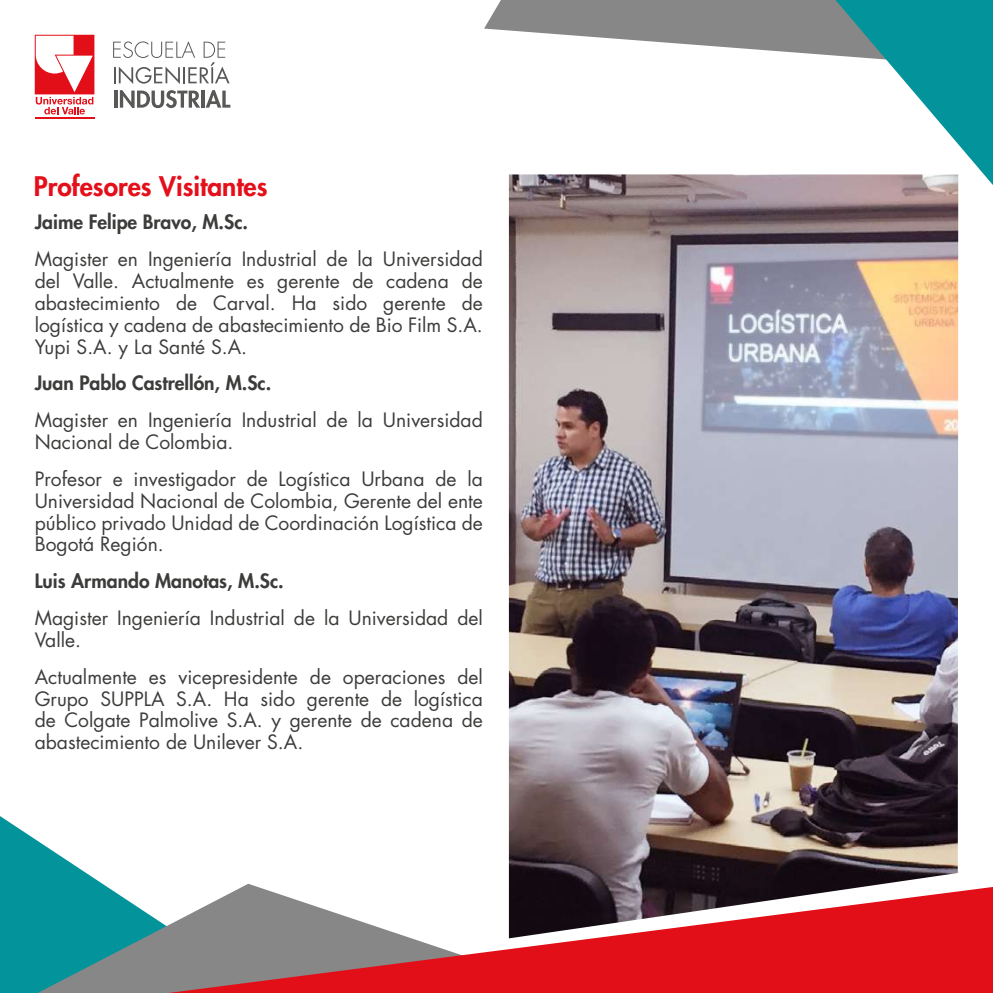
<style>
.page{position:relative;width:993px;height:993px;background:#fff}
.page>*{position:absolute;margin:0;border:0;box-sizing:border-box;transform-origin:0 0}
.t1{font:800 26.25px "Futura Std";color:#e40f1a}
.t2{font:19.25px/21.9px "Futura Std";color:#3c3c3b;text-align:justify}
.t3{font:800 19.25px "Futura Std";color:#3c3c3b}
</style>
<div class="page">
<svg style="left:0;top:816px;width:101px;height:67px"></svg>
<svg style="left:484px;top:0;width:232px;height:47px;fill:#878787"></svg>
<svg style="left:716px;top:0;width:276px;height:238px"></svg>
<svg style="left:113px;top:41px;width:116px;height:43px"></svg>
<hr style="left:114px;top:91px;width:3px;height:17px;background:#585856">
<svg style="left:120px;top:90px;width:110px;height:18px"></svg>
<hr style="left:35px;top:117px;width:59px;height:2px;background:#e30f18">
<svg style="left:35px;top:35px;width:59px;height:79px"></svg>
<svg style="left:0;top:883px;width:992px;height:109px"></svg>
<img style="left:508px;top:174px;width:449px;height:764px">
<h1 class="t1" style="left:34px;top:170px;width:235px">Profesores Visitantes</h1>
<p class="t3" style="left:35px;top:210px;width:215px">Jaime Felipe Bravo, M.Sc.</p>
<p class="t2" style="left:35px;top:248px;width:449px">Magister en Ingeniería Industrial de la Universidad del Valle. Actualmente es gerente de cadena de abastecimiento de Carval. Ha sido gerente de logística y cadena de abastecimiento de Bio Film S.A.<br>Yupi S.A. y La Santé S.A.</p>
<p class="t3" style="left:35px;top:371px;width:238px">Juan Pablo Castrellón, M.Sc.</p>
<p class="t2" style="left:35px;top:409px;width:449px">Magister en Ingeniería Industrial de la Universidad<br>Nacional de Colombia.</p>
<p class="t2" style="left:35px;top:468px;width:449px">Profesor e investigador de Logística Urbana de la Universidad Nacional de Colombia, Gerente del ente público privado Unidad de Coordinación Logística de Bogotá Región.</p>
<p class="t3" style="left:35px;top:568px;width:250px">Luis Armando Manotas, M.Sc.</p>
<p class="t2" style="left:35px;top:607px;width:449px">Magister Ingeniería Industrial de la Universidad del<br>Valle.</p>
<p class="t2" style="left:35px;top:665px;width:449px">Actualmente es vicepresidente de operaciones del Grupo SUPPLA S.A. Ha sido gerente de logística de Colgate Palmolive S.A. y gerente de cadena de abastecimiento de Unilever S.A.</p>
</div>
